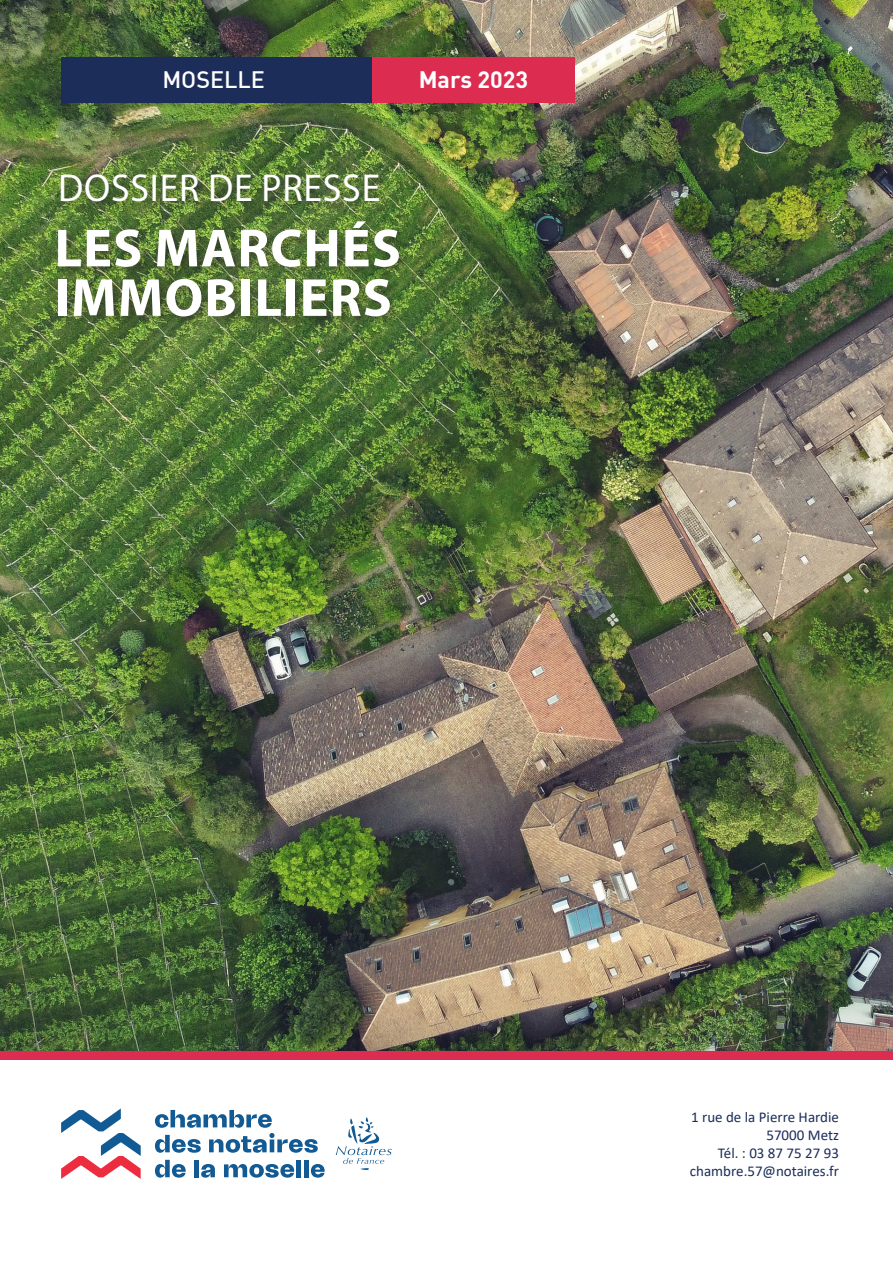
<style>
.page{position:relative;width:893px;height:1263px;background:#fff}
.page>*{position:absolute;margin:0;border:0;box-sizing:border-box;transform-origin:0 0}
.t1{font:700 54px "Myriad Pro";letter-spacing:.02em;color:#fff}
.t2{font:39px "Myriad Pro";letter-spacing:.02em;color:#fff}
.t3{font:700 23.25px "DIN";color:#fff}
.t4{font:500 23.25px "DIN";color:#fff}
.t5{font:15px "Calibri";color:#1c2d5a}
</style>
<div class="page">
<img style="left:1px;top:0;width:892px;height:1050px">
<div style="left:0;top:1051px;width:893px;height:8px;background:#dc2c4f"></div>
<div style="left:55px;top:218px;width:356px;height:111px;background:#231f20;opacity:.5"></div>
<div style="left:57px;top:170px;width:334px;height:44px;background:#231f20;opacity:.5"></div>
<div style="left:371px;top:57px;width:204px;height:45px;background:#dc2c4f"></div>
<div style="left:61px;top:57px;width:311px;height:45px;background:#1c2d5a"></div>
<svg style="left:155px;top:1110px;width:163px;height:43px"></svg>
<svg style="left:155px;top:1160px;width:31px;height:18px"></svg>
<div style="left:194px;top:1160px;width:5px;height:17px;background:#115a93"></div>
<svg style="left:201px;top:1164px;width:14px;height:14px"></svg>
<svg style="left:224px;top:1164px;width:70px;height:14px"></svg>
<hr style="left:297px;top:1160px;width:4px;height:17px;background:#115a93">
<div style="left:304px;top:1160px;width:5px;height:17px;background:#115a93"></div>
<svg style="left:311px;top:1164px;width:14px;height:14px"></svg>
<svg style="left:61px;top:1108px;width:80px;height:71px"></svg>
<svg style="left:336px;top:1117px;width:56px;height:53px"></svg>
<p class="t4" style="left:162px;top:65px;width:104px">MOSELLE</p>
<p class="t3" style="left:419px;top:65px;width:111px">Mars 2023</p>
<p class="t2" style="left:58px;top:164px;width:324px">DOSSIER DE PRESSE</p>
<p class="t1" style="left:55px;top:213px;width:348px">LES MARCHÉS</p>
<p class="t1" style="left:55px;top:262px;width:339px">IMMOBILIERS</p>
<p class="t5" style="left:691px;top:1107px;width:149px">1 rue de la Pierre Hardie</p>
<p class="t5" style="left:766px;top:1125px;width:74px">57000 Metz</p>
<p class="t5" style="left:718px;top:1143px;width:123px">Tél. : 03 87 75 27 93</p>
<p class="t5" style="left:690px;top:1161px;width:151px">chambre.57@notaires.fr</p>
</div>
